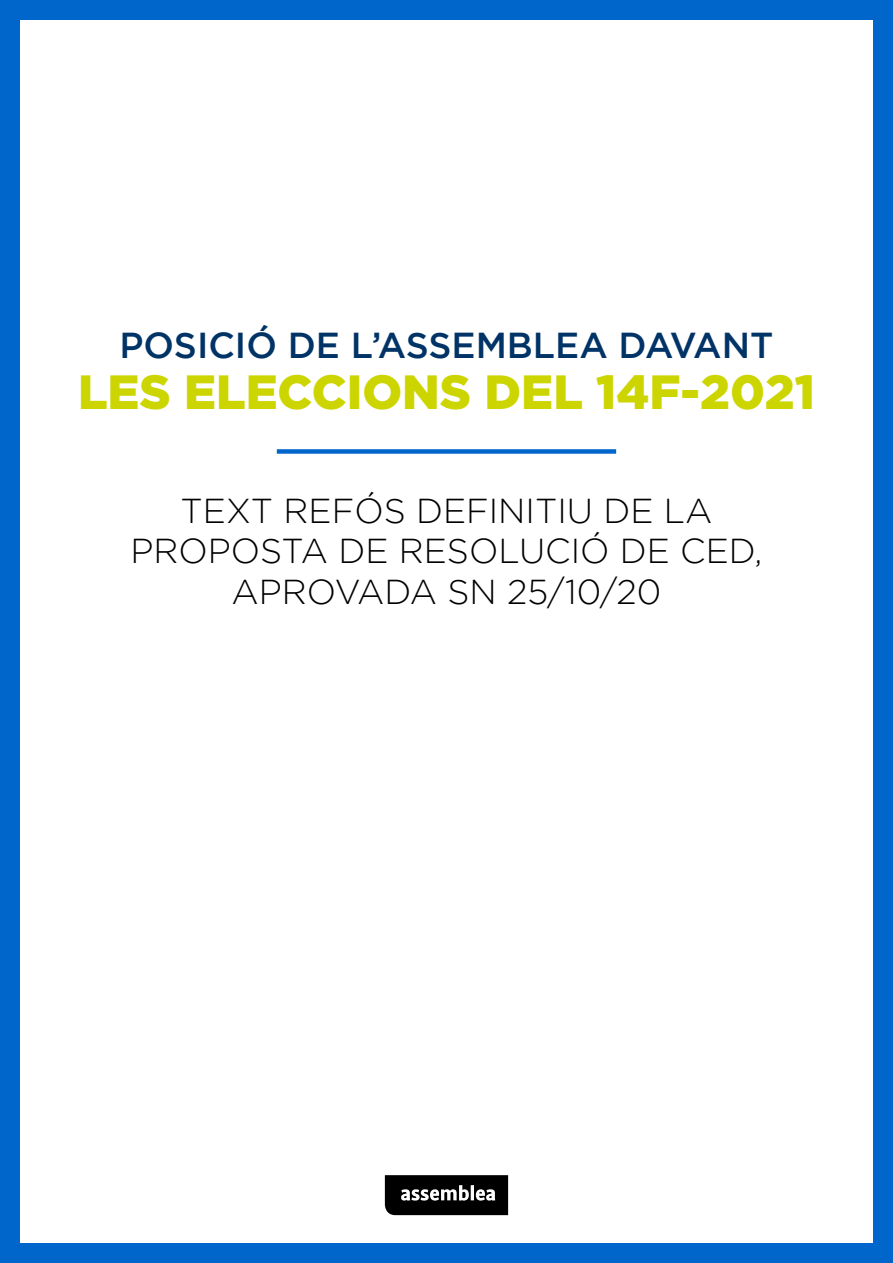
<style>
.page{position:relative;width:893px;height:1263px;background:#fff}
.page>*{position:absolute;margin:0;border:0;box-sizing:border-box;transform-origin:0 0}
.t1{font:900 48px "Gotham";color:#cdd500}
.t2{font:500 36px "Gotham";color:#036}
.t3{font:300 34.5px/40.5px "Gotham";color:#000;text-align:center}
</style>
<div class="page">
<div style="left:0;top:0;width:20px;height:1263px;background:#06c"></div>
<div style="left:873px;top:0;width:20px;height:1263px;background:#06c"></div>
<div style="left:0;top:1243px;width:893px;height:20px;background:#06c"></div>
<div style="left:0;top:0;width:893px;height:20px;background:#06c"></div>
<svg style="left:385px;top:1175px;width:123px;height:40px;background:#252525"></svg>
<div style="left:277px;top:449px;width:339px;height:5px;background:#06c"></div>
<p class="t2" style="left:119px;top:325px;width:655px">POSICIÓ DE L’ASSEMBLEA DAVANT</p>
<h1 class="t1" style="left:78px;top:365px;width:738px">LES ELECCIONS DEL 14F-2021</h1>
<p class="t3" style="left:131px;top:490px;width:633px">TEXT REFÓS DEFINITIU DE LA<br>PROPOSTA DE RESOLUCIÓ DE CED,<br>APROVADA SN 25/10/20</p>
</div>
